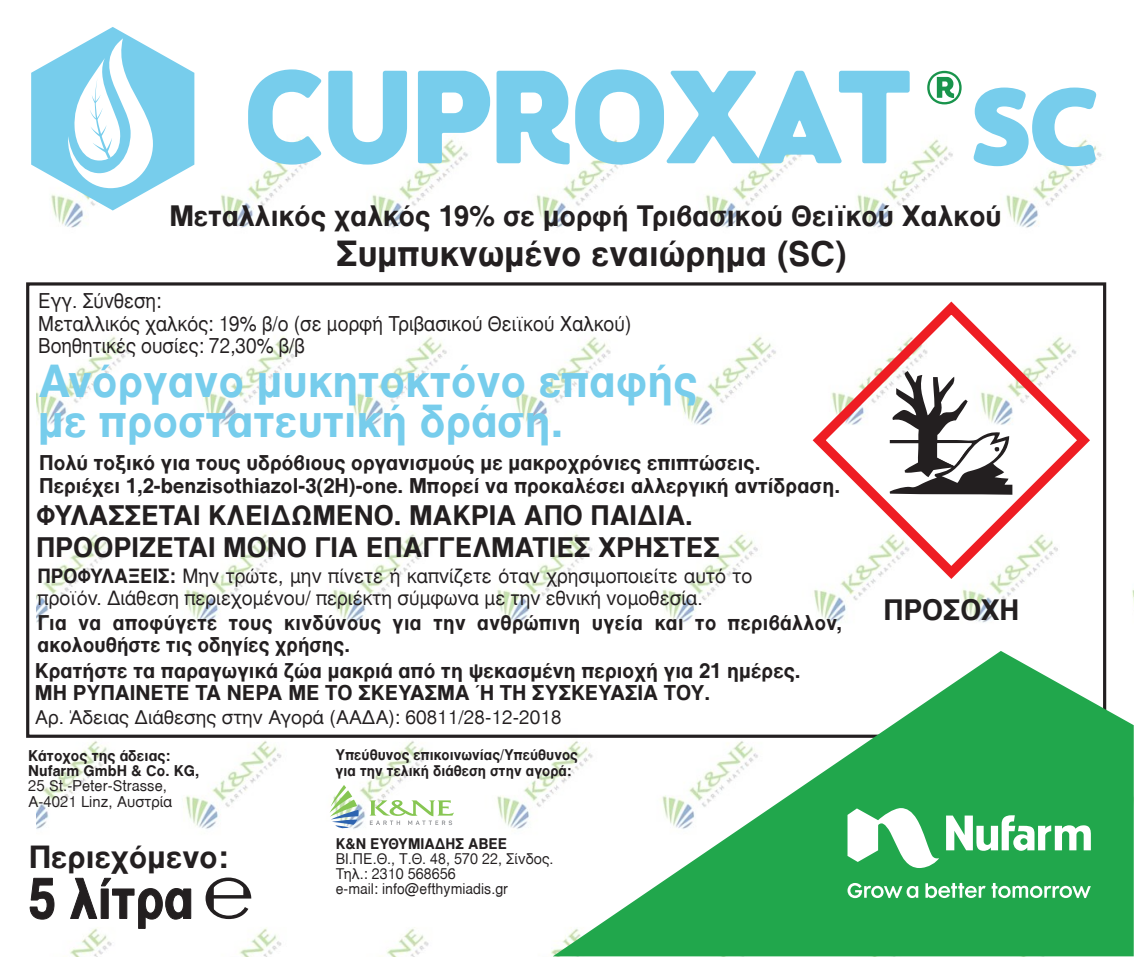
<style>
.page{position:relative;width:1134px;height:957px;background:#fff}
.page>*{position:absolute;margin:0;border:0;box-sizing:border-box;transform-origin:0 0}
.t1{font:600 100.5px "Myriad Pro";color:#77cdec;scale:1.05 1}
.t2{font:700 56.25px "Lemnos";color:#231f20;scale:.9 1}
.t3{font:700 45px/40px "Lemnos";color:#77cdec}
.t4{font:700 35.25px "Lemnos";color:#231f20}
.t5{font:700 31.25px "Lemnos";color:#231f20}
.t6{font:700 28.75px "Lemnos";color:#231f20}
.t7{font:700 27.5px/32px "Lemnos";color:#231f20}
.t8{font:700 20.75px/22.2px "Lemnos";color:#231f20}
.t9{font:20.75px/22.2px "Lemnos";color:#231f20;scale:.92 1}
.t10{font:20px/22.5px "Lemnos";color:#231f20;scale:.96 1}
.t11{font:19.25px "Lemnos";color:#231f20}
.t12{font:15.25px/15.2px "Lemnos";color:#231f20}
.t13{font:700 15.25px/15.2px "Lemnos";color:#231f20}
.t14{font:700 15px/15.2px "Lemnos";color:#231f20;scale:.96 1}
.t15{font:15px/15.2px "Lemnos";color:#231f20;scale:.96 1}
.s1{font-weight:700}
</style>
<div class="page">
<img style="left:36px;top:108px;width:1098px;height:849px">
<svg style="left:806px;top:295px;width:290px;height:290px"></svg>
<svg style="left:890px;top:371px;width:122px;height:124px"></svg>
<svg style="left:330px;top:785px;width:29px;height:45px"></svg>
<svg style="left:369px;top:800px;width:85px;height:25px"></svg>
<svg style="left:553px;top:651px;width:581px;height:305px;fill:#21a74c"></svg>
<svg style="left:847px;top:808px;width:244px;height:90px"></svg>
<svg style="left:30px;top:878px;width:24px;height:41px"></svg>
<svg style="left:70px;top:878px;width:121px;height:51px"></svg>
<svg style="left:206px;top:877px;width:45px;height:42px"></svg>
<svg style="left:248px;top:69px;width:73px;height:96px"></svg>
<svg style="left:328px;top:71px;width:79px;height:94px"></svg>
<svg style="left:418px;top:71px;width:72px;height:92px"></svg>
<svg style="left:496px;top:69px;width:414px;height:96px"></svg>
<svg style="left:31px;top:27px;width:163px;height:183px"></svg>
<svg style="left:927px;top:71px;width:175px;height:100px"></svg>
<h1 class="t1" style="left:973px;top:63px;width:117px">SC</h1>
<h3 class="t6" style="left:169px;top:201px;width:834px">Μεταλλικός χαλκός 19% σε μορφή Τριβασικού Θειϊκού Χαλκού</h3>
<h3 class="t4" style="left:337px;top:235px;width:512px">Συμπυκνωμένο εναιώρημα (SC)</h3>
<p class="t9" style="left:38px;top:291px;width:646px">Eγγ. Σύνθεση:<br>Μεταλλικός χαλκός: 19% β/ο (σε μορφή Τριβασικού Θειϊκού Χαλκού)<br>Βοηθητικές ουσίες: 72,30% β/β</p>
<h3 class="t3" style="left:38px;top:362px;width:661px">Ανόργανο μυκητοκτόνο επαφής με προστατευτική δράση.</h3>
<p class="t8" style="left:39px;top:452px;width:802px">Πολύ τοξικό για τους υδρόβιους οργανισμούς με μακροχρόνιες επιπτώσεις.<br>Περιέχει 1,2-benzisothiazol-3(2H)-one. Μπορεί να προκαλέσει αλλεργική αντίδραση.</p>
<h3 class="t7" style="left:36px;top:500px;width:685px">ΦΥΛΑΣΣΕΤΑΙ ΚΛΕΙΔΩΜΕΝΟ. ΜΑΚΡΙΑ ΑΠΟ ΠΑΙΔΙΑ.<br>ΠΡΟΟΡΙΖΕΤΑΙ ΜΟΝΟ ΓΙΑ ΕΠΑΓΓΕΛΜΑΤΙΕΣ ΧΡΗΣΤΕΣ</h3>
<p class="t10" style="left:38px;top:565px;width:746px"><span class="s1">ΠΡΟΦΥΛΑΞΕΙΣ:</span> Μην τρώτε, μην πίνετε ή καπνίζετε όταν χρησιμοποιείτε αυτό το προϊόν. Διάθεση περιεχομένου/ περιέκτη σύμφωνα με την εθνική νομοθεσία.</p>
<p class="t8" style="left:38px;top:612px;width:806px">Για να αποφύγετε τους κινδύνους για την ανθρώπινη υγεία και το περιβάλλον, ακολουθήστε τις οδηγίες χρήσης.</p>
<p class="t8" style="left:35px;top:659px;width:767px">Κρατήστε τα παραγωγικά ζώα μακριά από τη ψεκασμένη περιοχή για 21 ημέρες.<br>ΜΗ ΡΥΠΑΙΝΕΤΕ ΤΑ ΝΕΡΑ ΜΕ ΤΟ ΣΚΕΥΑΣΜΑ Ή ΤΗ ΣΥΣΚΕΥΑΣΙΑ ΤΟΥ.</p>
<p class="t11" style="left:35px;top:708px;width:528px">Αρ. Άδειας Διάθεσης στην Αγορά (ΑΑΔΑ): 60811/28-12-2018</p>
<p class="t13" style="left:28px;top:748px;width:172px">Κάτοχος της άδειας:<br>Nufarm GmbH &amp; Co. KG,</p>
<p class="t12" style="left:28px;top:779px;width:145px">25 St.-Peter-Strasse,<br>A-4021 Linz, Αυστρία</p>
<h3 class="t5" style="left:29px;top:841px;width:201px">Περιεχόμενο:</h3>
<h2 class="t2" style="left:29px;top:869px;width:185px">5 λίτρα</h2>
<p class="t14" style="left:336px;top:747px;width:254px">Υπεύθυνος επικοινωνίας/Υπεύθυνος για την τελική διάθεση στην αγορά:</p>
<p class="t14" style="left:336px;top:836px;width:180px">Κ&amp;Ν ΕΥΘΥΜΙΑΔΗΣ ΑΒΕΕ</p>
<p class="t15" style="left:336px;top:851px;width:228px">ΒΙ.ΠΕ.Θ., Τ.Θ. 48, 570 22, Σίνδος.<br>Τηλ.: 2310 568656<br>e-mail: info@efthymiadis.gr</p>
<h3 class="t6" style="left:883px;top:594px;width:137px">ΠΡΟΣΟΧΗ</h3>
</div>
